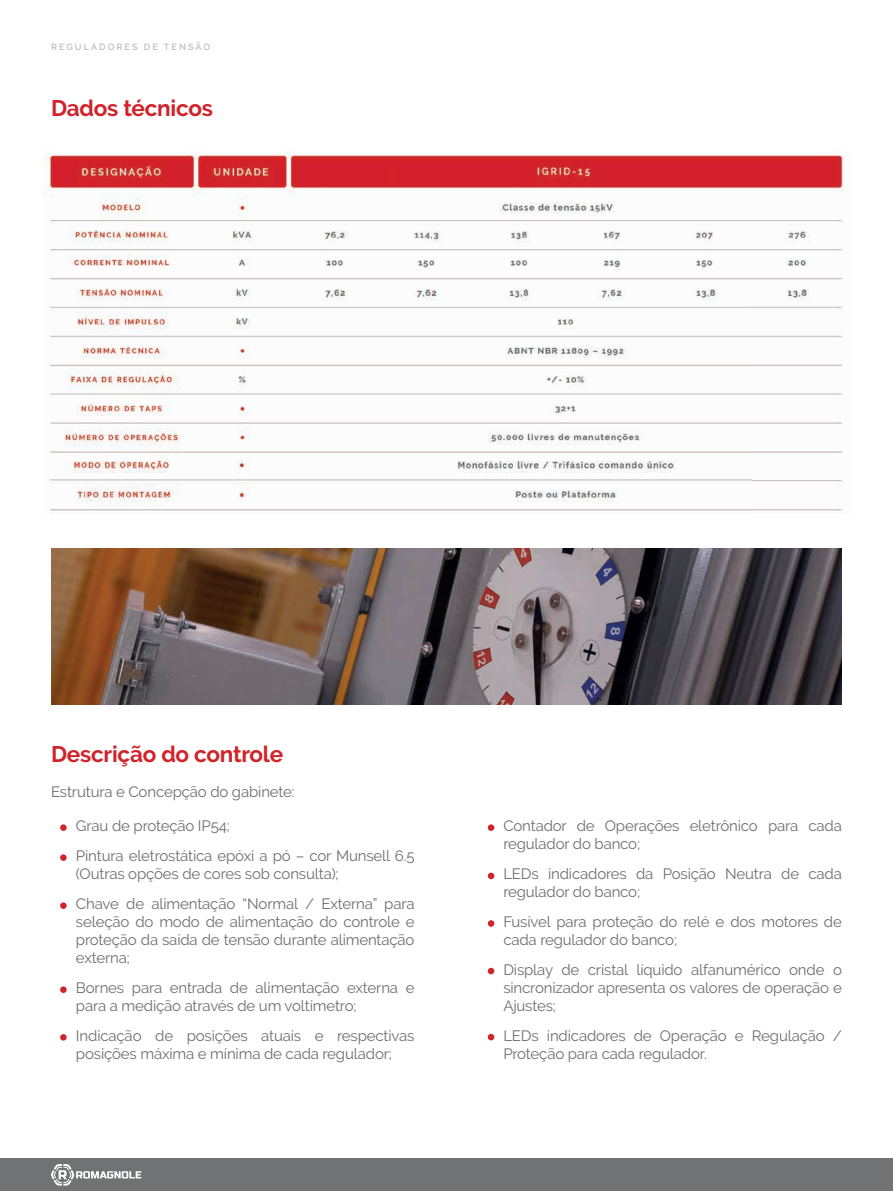
<style>
.page{position:relative;width:893px;height:1191px;background:#fff}
.page>*{position:absolute;margin:0;border:0;box-sizing:border-box;transform-origin:0 0}
.t1{font:700 22.5px "Raleway";letter-spacing:-.01em;color:#d1232a}
.t2{font:15px/18px "Raleway";letter-spacing:-.01em;color:#6c6d70}
.t3{font:600 9px "Raleway";letter-spacing:.23em;color:#bcbdc0}
</style>
<div class="page">
<div style="left:0;top:1158px;width:893px;height:33px;background:#717274"></div>
<svg style="left:51px;top:1164px;width:90px;height:21px"></svg>
<div style="left:60px;top:824px;width:7px;height:7px;background:#d1232a;border-radius:50%"></div>
<div style="left:488px;top:824px;width:6px;height:7px;background:#d1232a;border-radius:50%"></div>
<div style="left:488px;top:872px;width:6px;height:7px;background:#d1232a;border-radius:50%"></div>
<svg style="left:488px;top:920px;width:6px;height:6px"></svg>
<div style="left:488px;top:967px;width:6px;height:7px;background:#d1232a;border-radius:50%"></div>
<div style="left:488px;top:1033px;width:6px;height:7px;background:#d1232a;border-radius:50%"></div>
<div style="left:60px;top:854px;width:7px;height:7px;background:#d1232a;border-radius:50%"></div>
<div style="left:60px;top:902px;width:7px;height:7px;background:#d1232a;border-radius:50%"></div>
<div style="left:60px;top:986px;width:7px;height:7px;background:#d1232a;border-radius:50%"></div>
<div style="left:60px;top:1034px;width:7px;height:6px;background:#d1232a;border-radius:50%"></div>
<img style="left:51px;top:548px;width:791px;height:156px">
<img style="left:43px;top:152px;width:801px;height:361px">
<p class="t3" style="left:51px;top:41px;width:161px">REGULADORES DE TENSÃO</p>
<h1 class="t1" style="left:51px;top:96px;width:164px">Dados técnicos</h1>
<h1 class="t1" style="left:51px;top:741px;width:234px">Descrição do controle</h1>
<p class="t2" style="left:51px;top:782px;width:245px">Estrutura e Concepção do gabinete:</p>
<p class="t2" style="left:76px;top:811px;width:340px;line-height:30px">Grau de proteção IP54;<br>Pintura eletrostática epóxi a pó – cor Munsell 6.5</p>
<p class="t2" style="left:76px;top:859px;width:340px;line-height:30px">(Outras opções de cores sob consulta);<br>Chave de alimentação “Normal / Externa” para</p>
<p class="t2" style="left:76px;top:913px;width:340px;text-align:justify">seleção do modo de alimentação do controle e proteção da saída de tensão durante alimentação externa;</p>
<p class="t2" style="left:76px;top:979px;width:340px">Bornes para entrada de alimentação externa e para a medição através de um voltímetro;</p>
<p class="t2" style="left:76px;top:1027px;width:340px">Indicação de posições atuais e respectivas posições máxima e mínima de cada regulador;</p>
<p class="t2" style="left:503px;top:817px;width:340px">Contador de Operações eletrônico para cada regulador do banco;</p>
<p class="t2" style="left:503px;top:865px;width:340px">LEDs indicadores da Posição Neutra de cada regulador do banco;</p>
<p class="t2" style="left:503px;top:913px;width:340px">Fusível para proteção do relé e dos motores de cada regulador do banco;</p>
<p class="t2" style="left:503px;top:961px;width:340px;text-align:justify">Display de cristal líquido alfanumérico onde o sincronizador apresenta os valores de operação e Ajustes;</p>
<p class="t2" style="left:503px;top:1027px;width:340px">LEDs indicadores de Operação e Regulação /<br>Proteção para cada regulador.</p>
</div>
